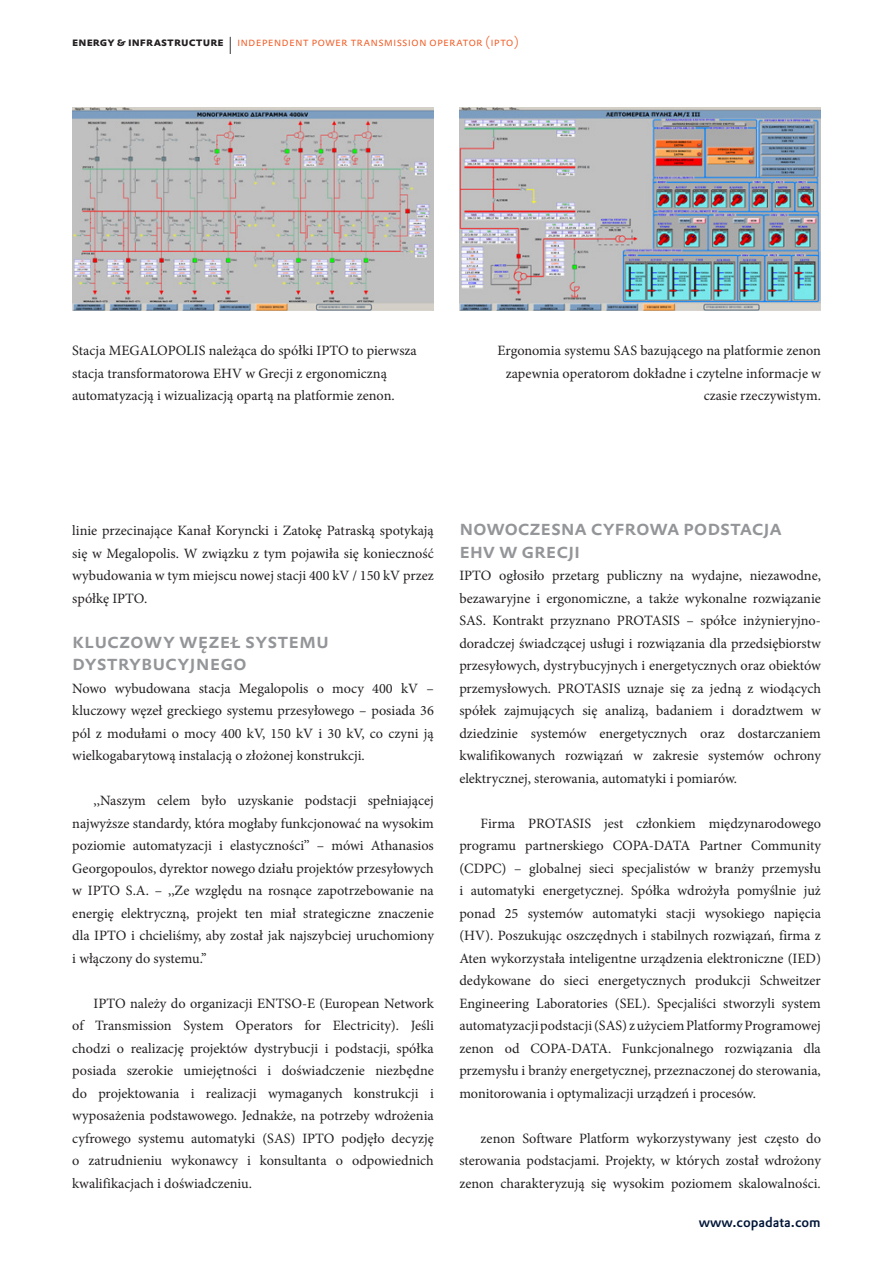
<style>
.page{position:relative;width:893px;height:1263px;background:#fff}
.page>*{position:absolute;margin:0;border:0;box-sizing:border-box;transform-origin:0 0}
.headlines_in_copy_le{font:500 21px/22.5px "DTL Prokyon ETOT Caps";letter-spacing:-.01em;color:#939598}
.copy_indent_POLNISH{font:14.25px/22.5px "Minion Pro";color:#231f20;text-align:justify}
.copy_no_indent_POLNI{font:14.25px/22.5px "Minion Pro";color:#231f20;text-align:justify}
.Caption_left{font:14.25px/22.5px "Minion Pro";color:#231f20}
.Caption_align_right{font:14.25px/22.5px "Minion Pro";color:#231f20;text-align:right}
.t1{font:500 13.5px "DTL Prokyon TOT";color:#001537}
.t2{font:300 12px "DTL Prokyon TOT Caps";letter-spacing:.005em;color:#f15921}
.s1{font-weight:700;color:#231f20}
.s2{font-size:24px;color:#231f20}
</style>
<div class="page">
<img style="left:459px;top:108px;width:362px;height:202px">
<img style="left:72px;top:108px;width:362px;height:202px">
<p class="t2" style="left:72px;top:34px;width:448px"><span class="s1">energy &amp; infrastructure</span> <span class="s2">I</span> independent power transmission operator (ipto)</p>
<p class="Caption_left" style="left:72px;top:339px;width:346px">Stacja MEGALOPOLIS należąca do spółki IPTO to pierwsza stacja transformatorowa EHV w Grecji z ergonomiczną automatyzacją i wizualizacją opartą na platformie zenon.</p>
<p class="Caption_align_right" style="left:498px;top:339px;width:325px">Ergonomia systemu SAS bazującego na platformie zenon zapewnia operatorom dokładne i czytelne informacje w czasie rzeczywistym.</p>
<p class="copy_indent_POLNISH" style="left:72px;top:519px;width:363px">linie przecinające Kanał Koryncki i Zatokę Patraską spotykają się w Megalopolis. W związku z tym pojawiła się konieczność wybudowania w tym miejscu nowej stacji 400 kV / 150 kV przez spółkę IPTO.</p>
<p class="headlines_in_copy_le" style="left:72px;top:629px;width:258px">kluczowy węzeł systemu dystrybucyjnego</p>
<p class="copy_no_indent_POLNI" style="left:72px;top:677px;width:363px">Nowo wybudowana stacja Megalopolis o mocy 400 kV – kluczowy węzeł greckiego systemu przesyłowego – posiada 36 pól z modułami o mocy 400 kV, 150 kV i 30 kV, co czyni ją wielkogabarytową instalacją o złożonej konstrukcji.</p>
<p class="copy_indent_POLNISH" style="left:72px;top:789px;width:363px;text-indent:21px">,,Naszym celem było uzyskanie podstacji spełniającej najwyższe standardy, która mogłaby funkcjonować na wysokim poziomie automatyzacji i elastyczności’’ – mówi Athanasios Georgopoulos, dyrektor nowego działu projektów przesyłowych w IPTO S.A. – ,,Ze względu na rosnące zapotrzebowanie na energię elektryczną, projekt ten miał strategiczne znaczenie dla IPTO i chcieliśmy, aby został jak najszybciej uruchomiony i włączony do systemu.’’</p>
<p class="copy_indent_POLNISH" style="left:72px;top:992px;width:363px;text-indent:21px">IPTO należy do organizacji ENTSO-E (European Network of Transmission System Operators for Electricity). Jeśli chodzi o realizację projektów dystrybucji i podstacji, spółka posiada szerokie umiejętności i doświadczenie niezbędne do projektowania i realizacji wymaganych konstrukcji i wyposażenia podstawowego. Jednakże, na potrzeby wdrożenia cyfrowego systemu automatyki (SAS) IPTO podjęło decyzję o zatrudnieniu wykonawcy i konsultanta o odpowiednich kwalifikacjach i doświadczeniu.</p>
<p class="headlines_in_copy_le" style="left:459px;top:516px;width:324px">nowoczesna cyfrowa podstacja ehv w grecji</p>
<p class="copy_no_indent_POLNI" style="left:459px;top:564px;width:363px">IPTO ogłosiło przetarg publiczny na wydajne, niezawodne, bezawaryjne i ergonomiczne, a także wykonalne rozwiązanie SAS. Kontrakt przyznano PROTASIS – spółce inżynieryjno&shy;doradczej świadczącej usługi i rozwiązania dla przedsiębiorstw przesyłowych, dystrybucyjnych i energetycznych oraz obiektów przemysłowych. PROTASIS uznaje się za jedną z wiodących spółek zajmujących się analizą, badaniem i doradztwem w dziedzinie systemów energetycznych oraz dostarczaniem kwalifikowanych rozwiązań w zakresie systemów ochrony elektrycznej, sterowania, automatyki i pomiarów.</p>
<p class="copy_indent_POLNISH" style="left:459px;top:812px;width:363px;text-indent:21px">Firma PROTASIS jest członkiem międzynarodowego programu partnerskiego COPA-DATA Partner Community (CDPC) – globalnej sieci specjalistów w branży przemysłu i automatyki energetycznej. Spółka wdrożyła pomyślnie już ponad 25 systemów automatyki stacji wysokiego napięcia (HV). Poszukując oszczędnych i stabilnych rozwiązań, firma z Aten wykorzystała inteligentne urządzenia elektroniczne (IED) dedykowane do sieci energetycznych produkcji Schweitzer Engineering Laboratories (SEL). Specjaliści stworzyli system automatyzacji podstacji (SAS) z użyciem Platformy Programowej zenon od COPA-DATA. Funkcjonalnego rozwiązania dla przemysłu i branży energetycznej, przeznaczonej do sterowania, monitorowania i optymalizacji urządzeń i procesów.</p>
<p class="copy_indent_POLNISH" style="left:459px;top:1127px;width:363px;text-indent:21px">zenon Software Platform wykorzystywany jest często do sterowania podstacjami. Projekty, w których został wdrożony zenon charakteryzują się wysokim poziomem skalowalności.</p>
<p class="t1" style="left:699px;top:1213px;width:124px">www.copadata.com</p>
</div>
